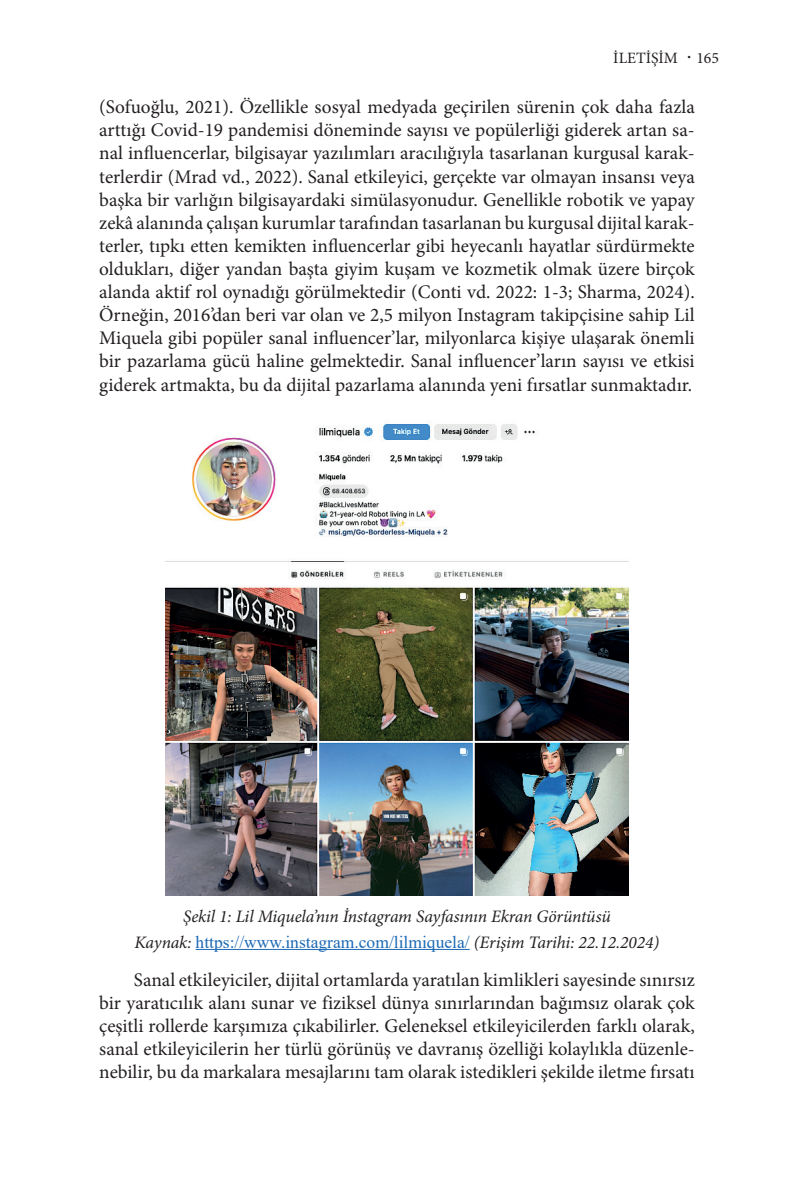
<style>
.page{position:relative;width:794px;height:1191px;background:#fff}
.page>*{position:absolute;margin:0;border:0;box-sizing:border-box;transform-origin:0 0}
.t1{font:21px "Minion Pro";color:#231f20}
.t2{font:19.25px/23.1px "Minion Pro";color:#231f20;text-align:justify}
.t3{font:17.5px "Times New Roman";color:#1b69b4}
.t4{font:italic 17.5px "Minion Pro";letter-spacing:-.01em;color:#231f20}
.t5{font:15.75px "Minion Pro";color:#231f20}
.s1{font-family:"Minion Pro";font-style:italic;color:#231f20}
</style>
<div class="page">
<hr style="left:196px;top:949px;width:274px;height:1px;background:#1b69b4">
<img style="left:166px;top:423px;width:462px;height:472px">
<p class="t5" style="left:613px;top:48px;width:107px">İLETİŞİM 165</p>
<p class="t2" style="left:99px;top:96px;width:597px">(Sofuoğlu, 2021). Özellikle sosyal medyada geçirilen sürenin çok daha fazla arttığı Covid-19 pandemisi döneminde sayısı ve popülerliği giderek artan sa&shy;nal influencerlar, bilgisayar yazılımları aracılığıyla tasarlanan kurgusal karak&shy;terlerdir (Mrad vd., 2022). Sanal etkileyici, gerçekte var olmayan insansı veya başka bir varlığın bilgisayardaki simülasyonudur. Genellikle robotik ve yapay zekâ alanında çalışan kurumlar tarafından tasarlanan bu kurgusal dijital karak&shy;terler, tıpkı etten kemikten influencerlar gibi heyecanlı hayatlar sürdürmekte oldukları, diğer yandan başta giyim kuşam ve kozmetik olmak üzere birçok alanda aktif rol oynadığı görülmektedir (Conti vd. 2022: 1-3; Sharma, 2024).<br>Örneğin, 2016’dan beri var olan ve 2,5 milyon Instagram takipçisine sahip Lil Miquela gibi popüler sanal influencer’lar, milyonlarca kişiye ulaşarak önemli bir pazarlama gücü haline gelmektedir. Sanal influencer’ların sayısı ve etkisi giderek artmakta, bu da dijital pazarlama alanında yeni fırsatlar sunmaktadır.</p>
<p class="t1" style="left:687px;top:37px;width:6px">.</p>
<p class="t4" style="left:183px;top:904px;width:429px">Şekil 1: Lil Miquela’nın İnstagram Sayfasının Ekran Görüntüsü</p>
<p class="t3" style="left:135px;top:929px;width:526px"><span class="s1">Kaynak:</span> https://www.instagram.com/lilmiquela/ <span class="s1">(Erişim Tarihi: 22.12.2024)</span></p>
<p class="t2" style="left:99px;top:968px;width:597px;text-indent:35px">Sanal etkileyiciler, dijital ortamlarda yaratılan kimlikleri sayesinde sınırsız bir yaratıcılık alanı sunar ve fiziksel dünya sınırlarından bağımsız olarak çok çeşitli rollerde karşımıza çıkabilirler. Geleneksel etkileyicilerden farklı olarak, sanal etkileyicilerin her türlü görünüş ve davranış özelliği kolaylıkla düzenle&shy;nebilir, bu da markalara mesajlarını tam olarak istedikleri şekilde iletme fırsatı</p>
</div>
